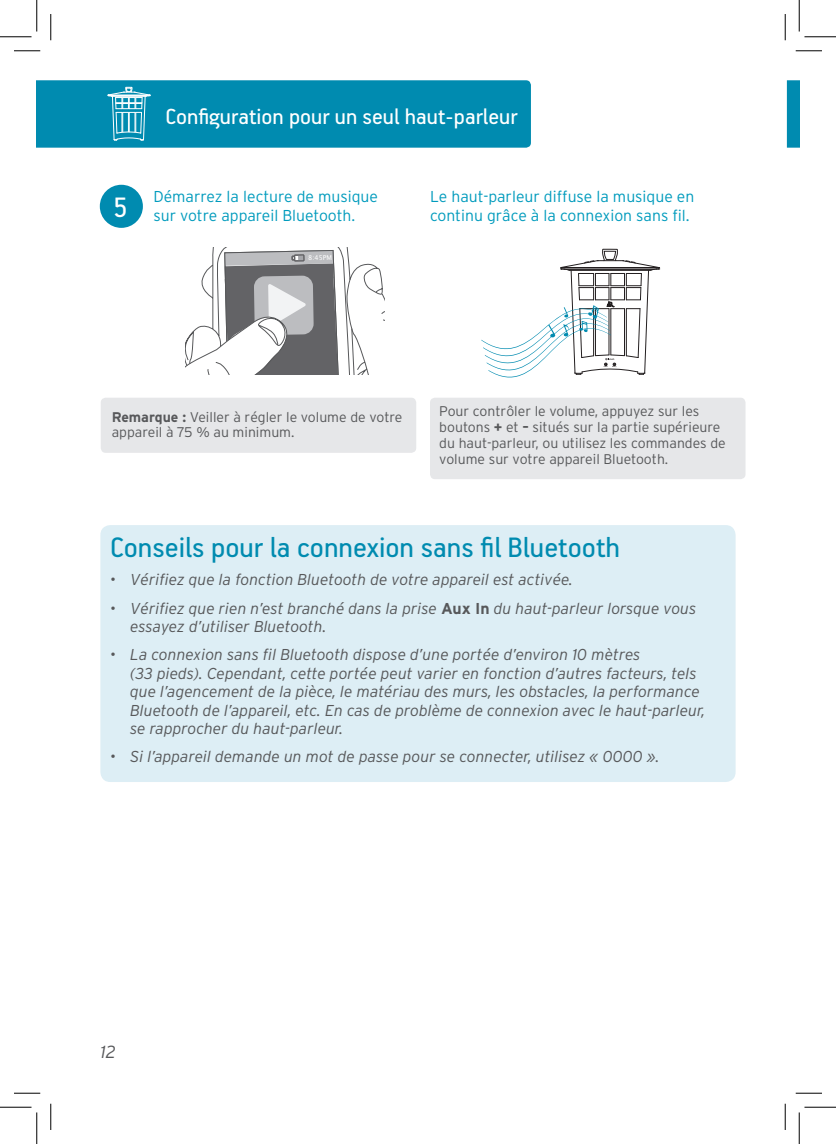
<style>
.page{position:relative;width:836px;height:1144px;background:#fff}
.page>*{position:absolute;margin:0;border:0;box-sizing:border-box;transform-origin:0 0}
.t1{font:31.5px "PF Handbook Pro";color:#008bb0}
.t2{font:31.5px "PF Handbook Pro";color:#fff}
.t3{font:24.5px "PF Handbook Pro";color:#fff}
.t4{font:italic 300 17.5px "Interstate";color:#57585a}
.t5{font:italic 300 15.75px/18.4px "Interstate";color:#57585a}
.t6{font:300 15.75px/18.4px "Interstate";color:#009bbd}
.t7{font:300 14px/15.8px "Interstate";color:#57585a}
.t8{font:6.65px "Lucida Sans";color:#fff}
.s1{font-weight:700}
.s2{font-weight:700;font-style:normal}
</style>
<div class="page">
<svg style="left:787px;top:80px;width:12px;height:68px"></svg>
<div style="left:100px;top:185px;width:43px;height:43px;background:#008bb0;border-radius:50%"></div>
<svg style="left:185px;top:247px;width:199px;height:127px"></svg>
<svg style="left:481px;top:248px;width:179px;height:130px"></svg>
<div style="left:430px;top:397px;width:315px;height:82px;background:#e6e7e9;border-radius:5px"></div>
<div style="left:100px;top:525px;width:635px;height:256px;background:#ddeef5;border-radius:10px"></div>
<div style="left:37px;top:80px;width:494px;height:68px;background:#008bb0"></div>
<div style="left:101px;top:397px;width:315px;height:56px;background:#e6e7e9;border-radius:5px"></div>
<svg style="left:14px;top:50px;width:26px;height:1px"></svg>
<svg style="left:795px;top:50px;width:27px;height:1px"></svg>
<svg style="left:14px;top:1092px;width:26px;height:1px"></svg>
<svg style="left:795px;top:1092px;width:27px;height:1px"></svg>
<svg style="left:50px;top:14px;width:1px;height:26px"></svg>
<svg style="left:50px;top:1103px;width:1px;height:26px"></svg>
<svg style="left:785px;top:14px;width:1px;height:26px"></svg>
<svg style="left:785px;top:1103px;width:1px;height:26px"></svg>
<hr style="left:0;top:36px;width:32px;height:1px;background:#000">
<hr style="left:804px;top:36px;width:32px;height:1px;background:#000">
<hr style="left:0;top:1106px;width:32px;height:1px;background:#000">
<hr style="left:804px;top:1106px;width:32px;height:1px;background:#000">
<hr style="left:36px;top:0;width:1px;height:32px;background:#000">
<hr style="left:36px;top:1112px;width:1px;height:31px;background:#000">
<hr style="left:799px;top:0;width:1px;height:32px;background:#000">
<hr style="left:799px;top:1112px;width:1px;height:31px;background:#000">
<h2 class="t3" style="left:166px;top:101px;width:353px">Configuration pour un seul haut-parleur</h2>
<h1 class="t2" style="left:113px;top:188px;width:16px">5</h1>
<p class="t6" style="left:153px;top:187px;width:226px">Démarrez la lecture de musique sur votre appareil Bluetooth.</p>
<p class="t8" style="left:308px;top:254px;width:25px;rotate:-1deg">8:45PM</p>
<p class="t6" style="left:430px;top:187px;width:266px">Le haut-parleur diffuse la musique en continu grâce à la connexion sans fil.</p>
<p class="t7" style="left:112px;top:408px;width:292px"><span class="s1">Remarque :</span> Veiller à régler le volume de votre appareil à 75 % au minimum.</p>
<p class="t7" style="left:439px;top:403px;width:288px">Pour contrôler le volume, appuyez sur les boutons <span class="s1">+</span> et <span class="s1">–</span> situés sur la partie supérieure du haut-parleur, ou utilisez les commandes de volume sur votre appareil Bluetooth.</p>
<h1 class="t1" style="left:110px;top:528px;width:511px">Conseils pour la connexion sans fil Bluetooth</h1>
<p class="t5" style="left:110px;top:570px;width:464px">• Vérifiez que la fonction Bluetooth de votre appareil est activée.</p>
<p class="t5" style="left:130px;top:598px;width:568px;text-indent:-20px">• Vérifiez que rien n’est branché dans la prise <span class="s2">Aux In</span> du haut-parleur lorsque vous essayez d’utiliser Bluetooth.</p>
<p class="t5" style="left:130px;top:645px;width:576px;text-indent:-20px">• La connexion sans fil Bluetooth dispose d’une portée d’environ 10 mètres<br>(33 pieds). Cependant, cette portée peut varier en fonction d’autres facteurs, tels que l’agencement de la pièce, le matériau des murs, les obstacles, la performance Bluetooth de l’appareil, etc. En cas de problème de connexion avec le haut-parleur, se rapprocher du haut-parleur.</p>
<p class="t5" style="left:110px;top:747px;width:551px">• Si l’appareil demande un mot de passe pour se connecter, utilisez « 0000 ».</p>
<p class="t4" style="left:100px;top:1041px;width:17px">12</p>
</div>
